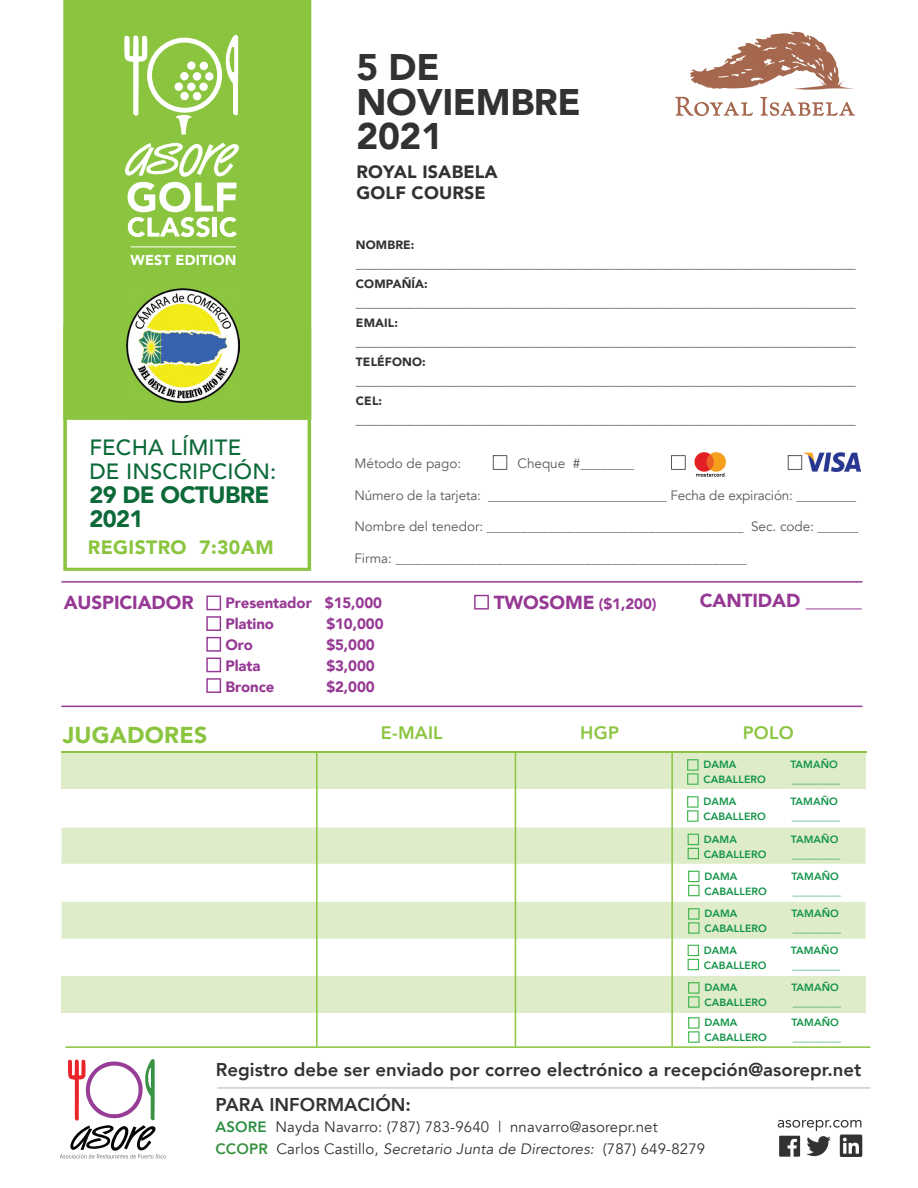
<style>
.page{position:relative;width:918px;height:1188px;background:#fff}
.page>*{position:absolute;margin:0;border:0;box-sizing:border-box;transform-origin:0 0}
.t1{font:900 36.9px/34.3px "Avenir";letter-spacing:-.01em;color:#313232}
.t2{font:900 23.7px/24px "Avenir";letter-spacing:-.025em;color:#0c6938}
.t3{font:900 22.95px "Avenir";letter-spacing:.01em;color:#8bc540}
.t4{font:500 22.05px/24px "Avenir";letter-spacing:.01em;color:#0c6938}
.t5{font:900 19.35px "Avenir";letter-spacing:.02em;color:#8bc540}
.t6{font:900 18.9px "Avenir";letter-spacing:-.005em;color:#963994}
.t7{font:800 18.6px "Avenir";color:#313232}
.t8{font:800 18px "Avenir";letter-spacing:.01em;color:#8bc540}
.t9{font:900 17.85px/20.4px "Avenir";letter-spacing:.01em;color:#313232}
.t10{font:15px/21.3px "Avenir";letter-spacing:.01em;color:#313232}
.t11{font:900 15px/21px "Avenir";letter-spacing:-.005em;color:#963994}
.t12{font:900 14.4px "Avenir";letter-spacing:.01em;color:#fff}
.t13{font:13.5px "Avenir";color:#57585a}
.t14{font:12px "Avenir";color:#313232}
.t15{font:900 12px "Avenir";letter-spacing:.01em;color:#313232}
.t16{font:800 10.5px "Avenir";letter-spacing:.01em;color:#109346}
.s1{font-size:18.9px}
.s2{font-weight:800;color:#2d8f43}
.s3{font-weight:800;color:#3a9343}
.s4{font-style:italic}
</style>
<div class="page">
<svg style="left:63px;top:420px;width:248px;height:151px"></svg>
<div style="left:63px;top:0;width:248px;height:420px;background:#8bc540"></div>
<svg style="left:778px;top:1120px;width:84px;height:37px"></svg>
<img style="left:694px;top:452px;width:32px;height:25px">
<img style="left:803px;top:453px;width:57px;height:18px">
<svg style="left:493px;top:455px;width:14px;height:15px"></svg>
<svg style="left:671px;top:455px;width:15px;height:15px"></svg>
<svg style="left:788px;top:455px;width:14px;height:15px"></svg>
<hr style="left:61px;top:751px;width:805px;height:2px;background:#8bc540">
<div style="left:62px;top:753px;width:804px;height:35px;background:#deecc9"></div>
<div style="left:62px;top:976px;width:804px;height:36px;background:#deecc9"></div>
<svg style="left:206px;top:596px;width:15px;height:14px"></svg>
<hr style="left:61px;top:581px;width:801px;height:2px;background:#963994">
<hr style="left:61px;top:706px;width:801px;height:1px;background:#963994">
<hr style="left:316px;top:752px;width:2px;height:294px;background:#8bc540">
<hr style="left:515px;top:752px;width:1px;height:294px;background:#8bc540">
<hr style="left:671px;top:752px;width:2px;height:294px;background:#8bc540">
<svg style="left:687px;top:759px;width:12px;height:26px"></svg>
<hr style="left:65px;top:1046px;width:806px;height:2px;background:#8bc540">
<svg style="left:60px;top:1059px;width:106px;height:99px"></svg>
<svg style="left:687px;top:796px;width:12px;height:26px"></svg>
<svg style="left:62px;top:828px;width:804px;height:146px"></svg>
<svg style="left:688px;top:982px;width:12px;height:26px"></svg>
<svg style="left:688px;top:1017px;width:12px;height:26px"></svg>
<svg style="left:206px;top:616px;width:15px;height:15px"></svg>
<svg style="left:206px;top:637px;width:15px;height:15px"></svg>
<svg style="left:206px;top:658px;width:15px;height:14px"></svg>
<svg style="left:206px;top:678px;width:15px;height:15px"></svg>
<svg style="left:474px;top:595px;width:15px;height:15px"></svg>
<svg style="left:124px;top:34px;width:114px;height:101px"></svg>
<div style="left:180px;top:72px;width:9px;height:8px;background:#fff;border-radius:50%"></div>
<div style="left:187px;top:61px;width:9px;height:9px;background:#fff;border-radius:50%"></div>
<div style="left:200px;top:62px;width:8px;height:8px;background:#fff;border-radius:50%"></div>
<div style="left:193px;top:72px;width:8px;height:9px;background:#fff;border-radius:50%"></div>
<div style="left:187px;top:83px;width:9px;height:8px;background:#fff;border-radius:50%"></div>
<div style="left:180px;top:92px;width:9px;height:8px;background:#fff;border-radius:50%"></div>
<div style="left:175px;top:82px;width:8px;height:9px;background:#fff;border-radius:50%"></div>
<div style="left:205px;top:72px;width:9px;height:9px;background:#fff;border-radius:50%"></div>
<div style="left:199px;top:83px;width:9px;height:8px;background:#fff;border-radius:50%"></div>
<div style="left:193px;top:92px;width:8px;height:8px;background:#fff;border-radius:50%"></div>
<svg style="left:125px;top:143px;width:114px;height:94px"></svg>
<hr style="left:131px;top:246px;width:105px;height:1px;background:#fff">
<svg style="left:690px;top:32px;width:164px;height:58px"></svg>
<svg style="left:675px;top:97px;width:180px;height:19px"></svg>
<img style="left:126px;top:289px;width:113px;height:113px">
<hr style="left:217px;top:1088px;width:653px;height:1px;background:#b3b3b3">
<p class="t12" style="left:131px;top:248px;width:107px">WEST EDITION</p>
<h3 class="t4" style="left:89px;top:434px;width:188px">FECHA LÍMITE<br>DE INSCRIPCIÓN:</h3>
<h2 class="t2" style="left:89px;top:482px;width:182px">29 DE OCTUBRE<br>2021</h2>
<h3 class="t5" style="left:88px;top:531px;width:187px">REGISTRO 7:30AM</h3>
<h1 class="t1" style="left:357px;top:49px;width:226px">5 DE<br>NOVIEMBRE<br>2021</h1>
<h3 class="t9" style="left:357px;top:161px;width:143px">ROYAL ISABELA<br>GOLF COURSE</h3>
<p class="t15" style="left:356px;top:234px;width:60px">NOMBRE:</p>
<p class="t14" style="left:356px;top:257px;width:501px">_____________________________________________________________________________________</p>
<p class="t15" style="left:356px;top:273px;width:73px">COMPAÑÍA:</p>
<p class="t14" style="left:356px;top:296px;width:501px">_____________________________________________________________________________________</p>
<p class="t15" style="left:356px;top:312px;width:43px">EMAIL:</p>
<p class="t14" style="left:356px;top:335px;width:501px">_____________________________________________________________________________________</p>
<p class="t15" style="left:356px;top:351px;width:71px">TELÉFONO:</p>
<p class="t14" style="left:356px;top:374px;width:501px">_____________________________________________________________________________________</p>
<p class="t15" style="left:356px;top:390px;width:28px">CEL:</p>
<p class="t14" style="left:356px;top:413px;width:501px">_____________________________________________________________________________________</p>
<p class="t13" style="left:354px;top:456px;width:108px">Método de pago:</p>
<p class="t13" style="left:518px;top:456px;width:118px">Cheque #________</p>
<p class="t13" style="left:354px;top:487px;width:503px">Número de la tarjeta: ___________________________ Fecha de expiración: _________</p>
<p class="t13" style="left:354px;top:519px;width:505px">Nombre del tenedor: ______________________________________ Sec. code: ______</p>
<p class="t13" style="left:354px;top:550px;width:394px">Firma: ____________________________________________________</p>
<h3 class="t6" style="left:64px;top:587px;width:131px">AUSPICIADOR</h3>
<p class="t11" style="left:494px;top:592px;width:164px"><span class="s1">TWOSOME</span> ($1,200)</p>
<p class="t11" style="left:225px;top:592px;width:158px">Presentador $15,000<br>Platino</p>
<p class="t11" style="left:326px;top:613px;width:59px">$10,000</p>
<p class="t11" style="left:225px;top:634px;width:29px">Oro</p>
<p class="t11" style="left:326px;top:634px;width:50px">$5,000</p>
<p class="t11" style="left:225px;top:655px;width:37px">Plata</p>
<p class="t11" style="left:326px;top:655px;width:50px">$3,000</p>
<p class="t11" style="left:225px;top:676px;width:51px">Bronce</p>
<p class="t11" style="left:326px;top:676px;width:50px">$2,000</p>
<h3 class="t6" style="left:700px;top:584px;width:163px">CANTIDAD ______</h3>
<h3 class="t3" style="left:63px;top:715px;width:146px">JUGADORES</h3>
<h3 class="t8" style="left:381px;top:719px;width:63px">E-MAIL</h3>
<h3 class="t8" style="left:580px;top:719px;width:40px">HGP</h3>
<h3 class="t8" style="left:743px;top:719px;width:52px">POLO</h3>
<p class="t16" style="left:703px;top:756px;width:35px">DAMA</p>
<p class="t16" style="left:790px;top:756px;width:49px">TAMAÑO</p>
<p class="t16" style="left:703px;top:771px;width:64px">CABALLERO</p>
<p class="t16" style="left:792px;top:771px;width:50px">_________</p>
<p class="t16" style="left:703px;top:793px;width:35px">DAMA</p>
<p class="t16" style="left:790px;top:793px;width:49px">TAMAÑO</p>
<p class="t16" style="left:703px;top:808px;width:64px">CABALLERO</p>
<p class="t16" style="left:792px;top:808px;width:50px">_________</p>
<p class="t16" style="left:704px;top:831px;width:35px">DAMA</p>
<p class="t16" style="left:791px;top:831px;width:49px">TAMAÑO</p>
<p class="t16" style="left:704px;top:846px;width:64px">CABALLERO</p>
<p class="t16" style="left:792px;top:846px;width:50px">_________</p>
<p class="t16" style="left:704px;top:868px;width:35px">DAMA</p>
<p class="t16" style="left:791px;top:868px;width:49px">TAMAÑO</p>
<p class="t16" style="left:704px;top:883px;width:64px">CABALLERO</p>
<p class="t16" style="left:793px;top:883px;width:50px">_________</p>
<p class="t16" style="left:704px;top:905px;width:35px">DAMA</p>
<p class="t16" style="left:791px;top:905px;width:49px">TAMAÑO</p>
<p class="t16" style="left:704px;top:920px;width:64px">CABALLERO</p>
<p class="t16" style="left:793px;top:920px;width:50px">_________</p>
<p class="t16" style="left:704px;top:942px;width:35px">DAMA</p>
<p class="t16" style="left:791px;top:942px;width:49px">TAMAÑO</p>
<p class="t16" style="left:704px;top:957px;width:64px">CABALLERO</p>
<p class="t16" style="left:792px;top:957px;width:50px">_________</p>
<p class="t16" style="left:704px;top:979px;width:35px">DAMA</p>
<p class="t16" style="left:791px;top:979px;width:49px">TAMAÑO</p>
<p class="t16" style="left:704px;top:994px;width:64px">CABALLERO</p>
<p class="t16" style="left:793px;top:994px;width:50px">_________</p>
<p class="t16" style="left:704px;top:1014px;width:35px">DAMA</p>
<p class="t16" style="left:791px;top:1014px;width:49px">TAMAÑO</p>
<p class="t16" style="left:704px;top:1029px;width:64px">CABALLERO</p>
<p class="t16" style="left:793px;top:1029px;width:50px">_________</p>
<h3 class="t7" style="left:216px;top:1055px;width:647px">Registro debe ser enviado por correo electrónico a recepción@asorepr.net</h3>
<h3 class="t7" style="left:216px;top:1090px;width:197px">PARA INFORMACIÓN:</h3>
<p class="t10" style="left:216px;top:1117px;width:491px"><span class="s2">ASORE</span> Nayda Navarro: (787) 783-9640 | nnavarro@asorepr.net<br><span class="s3">CCOPR</span> Carlos Castillo, <span class="s4">Secretario Junta de Directores:</span> (787) 649-8279</p>
</div>
